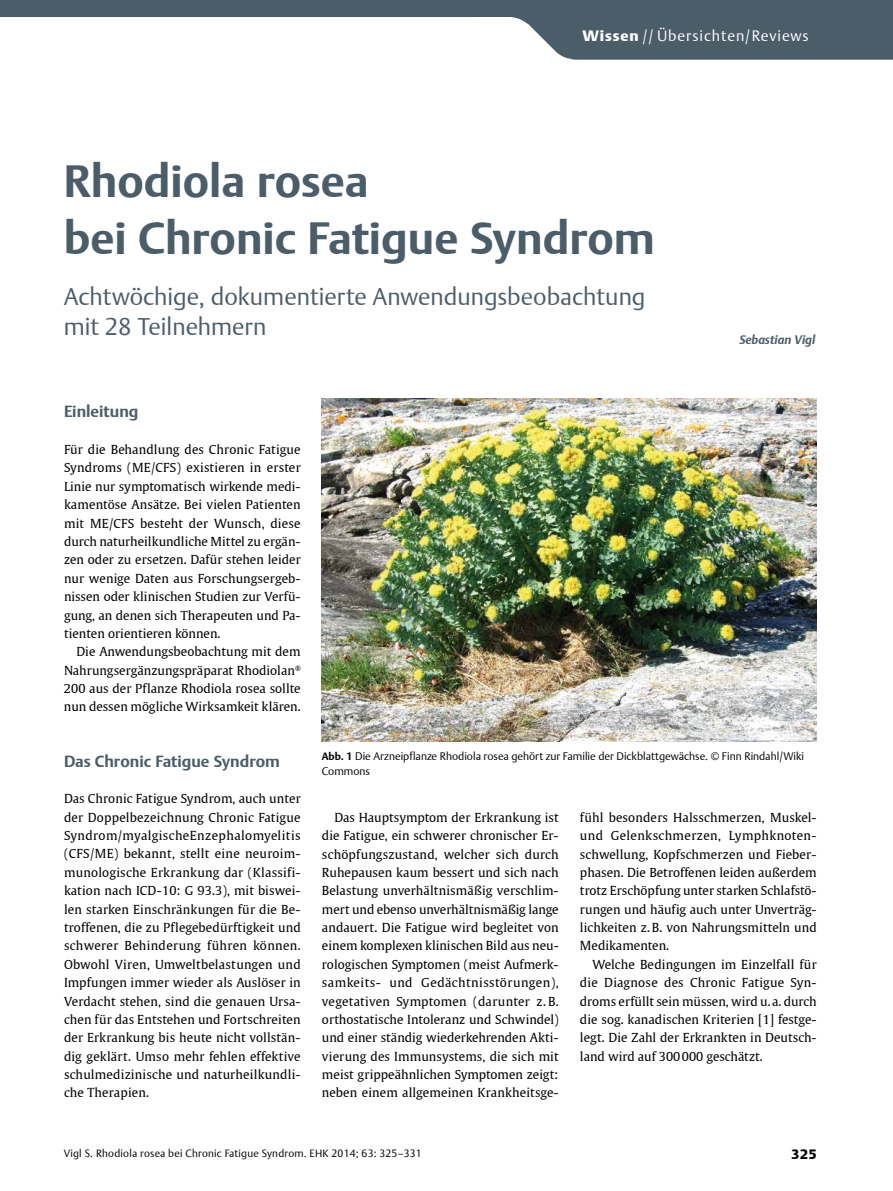
<style>
.page{position:relative;width:893px;height:1191px;background:#fff}
.page>*{position:absolute;margin:0;border:0;box-sizing:border-box;transform-origin:0 0}
.t1{font:700 45px/57px "Thieme Argo 2011";color:#4c5d6a}
.t2{font:300 24px/30px "Thieme Argo 2011";color:#4c5d6a}
.t3{font:700 16.2px "Thieme Argo 2011";color:#4c5d6a}
.t4{font:300 15px "Thieme Argo 2011";letter-spacing:.06em;color:#fff}
.t5{font:900 13.5px "Thieme Argo 2011";color:#000}
.t6{font:12.3px/18.5px "Thieme Gulliver 2011";color:#000;text-align:justify}
.t7{font:italic 700 12.3px "Thieme Argo 2011";color:#4c5d6a}
.t8{font:300 10.8px/15.8px "Thieme Argo 2011";color:#000}
.t9{font:300 10.5px "Thieme Argo 2011";letter-spacing:.02em;color:#000}
.s1{font-weight:900}
.s2{font-weight:700;font-size:10.5px}
</style>
<div class="page">
<svg style="left:0;top:0;width:893px;height:60px;fill:#4c5d6a"></svg>
<img style="left:322px;top:399px;width:494px;height:343px">
<p class="t4" style="left:582px;top:27px;width:228px"><span class="s1">Wissen</span> // Übersichten/Reviews</p>
<h1 class="t1" style="left:64px;top:153px;width:593px">Rhodiola rosea<br>bei Chronic Fatigue Syndrom</h1>
<h2 class="t2" style="left:64px;top:282px;width:583px">Achtwöchige, dokumentierte Anwendungsbeobachtung mit 28 Teilnehmern</h2>
<h3 class="t3" style="left:64px;top:402px;width:76px">Einleitung</h3>
<p class="t6" style="left:64px;top:441px;width:238px">Für die Behandlung des Chronic Fatigue Syndroms (ME/CFS) existieren in erster Linie nur symptomatisch wirkende medi&shy;kamentöse Ansätze. Bei vielen Patienten mit ME/CFS besteht der Wunsch, diese durch naturheilkundliche Mittel zu ergän&shy;zen oder zu ersetzen. Dafür stehen leider nur wenige Daten aus Forschungsergeb&shy;nissen oder klinischen Studien zur Verfü&shy;gung, an denen sich Therapeuten und Pa&shy;tienten orientieren können.</p>
<p class="t6" style="left:64px;top:643px;width:238px;text-indent:12px">Die Anwendungsbeobachtung mit dem Nahrungsergänzungspräparat Rhodiolan<sup>® </sup>200 aus der Pflanze Rhodiola rosea sollte nun dessen mögliche Wirksamkeit klären.</p>
<p class="t7" style="left:739px;top:333px;width:77px">Sebastian Vigl</p>
<h3 class="t3" style="left:64px;top:751px;width:217px">Das Chronic Fatigue Syndrom</h3>
<p class="t6" style="left:64px;top:790px;width:238px">Das Chronic Fatigue Syndrom, auch unter der Doppelbezeichnung Chronic Fatigue Syndrom/myalgischeEnzephalomyelitis (CFS/ME) bekannt, stellt eine neuroim&shy;munologische Erkrankung dar (Klassifi&shy;kation nach ICD-10: G 93.3), mit biswei&shy;len starken Einschränkungen für die Be&shy;troffenen, die zu Pflegebedürftigkeit und schwerer Behinderung führen können.<br>Obwohl Viren, Umweltbelastungen und Impfungen immer wieder als Auslöser in Verdacht stehen, sind die genauen Ursa&shy;chen für das Entstehen und Fortschreiten der Erkrankung bis heute nicht vollstän&shy;dig geklärt. Umso mehr fehlen effektive schulmedizinische und naturheilkundli&shy;che Therapien.</p>
<p class="t8" style="left:322px;top:748px;width:484px"><span class="s2">Abb. 1</span> Die Arzneipflanze Rhodiola rosea gehört zur Familie der Dickblattgewächse. © Finn Rindahl/Wiki<br>Commons</p>
<p class="t6" style="left:322px;top:808px;width:238px;text-indent:12px">Das Hauptsymptom der Erkrankung ist die Fatigue, ein schwerer chronischer Er&shy;schöpfungszustand, welcher sich durch Ruhepausen kaum bessert und sich nach Belastung unverhältnismäßig verschlim&shy;mert und ebenso unverhältnismäßig lange andauert. Die Fatigue wird begleitet von einem komplexen klinischen Bild aus neu&shy;rologischen Symptomen (meist Aufmerk&shy;samkeits- und Gedächtnisstörungen), vegetativen Symptomen (darunter z. B. orthostatische Intoleranz und Schwindel) und einer ständig wiederkehrenden Akti&shy;vierung des Immunsystems, die sich mit meist grippeähnlichen Symptomen zeigt: neben einem allgemeinen Krankheitsge-</p>
<p class="t6" style="left:580px;top:808px;width:238px">fühl besonders Halsschmerzen, Muskel&shy;und Gelenkschmerzen, Lymphknoten&shy;schwellung, Kopfschmerzen und Fieber&shy;phasen. Die Betroffenen leiden außerdem trotz Erschöpfung unter starken Schlafstö&shy;rungen und häufig auch unter Unverträg&shy;lichkeiten z. B. von Nahrungsmitteln und Medikamenten.</p>
<p class="t6" style="left:580px;top:955px;width:238px;text-indent:12px">Welche Bedingungen im Einzelfall für die Diagnose des Chronic Fatigue Syn&shy;droms erfüllt sein müssen, wird u. a. durch die sog. kanadischen Kriterien [1] festge&shy;legt. Die Zahl der Erkrankten in Deutsch&shy;land wird auf 300 000 geschätzt.</p>
<p class="t9" style="left:64px;top:1147px;width:359px">Vigl S. Rhodiola rosea bei Chronic Fatigue Syndrom. EHK 2014; 63: 325–331</p>
<p class="t5" style="left:791px;top:1148px;width:26px">325</p>
</div>
